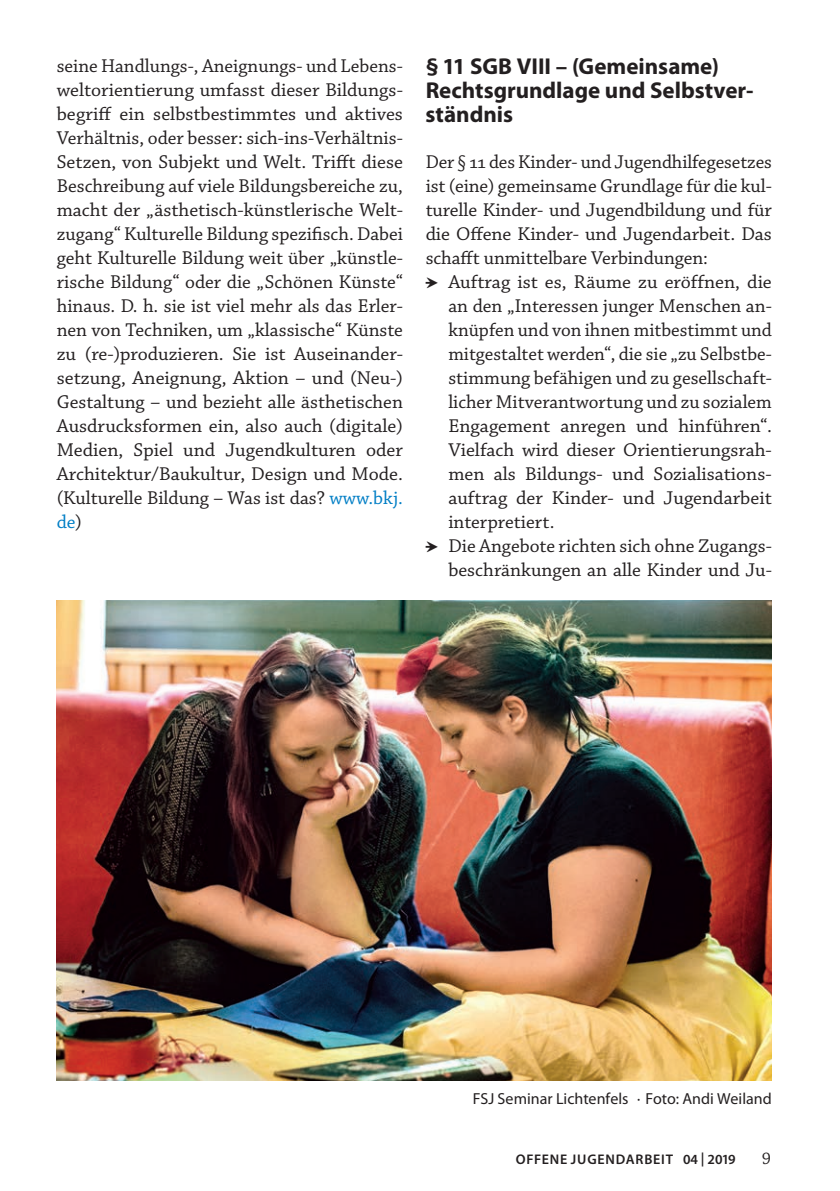
<style>
.page{position:relative;width:840px;height:1191px;background:#fff}
.page>*{position:absolute;margin:0;border:0;box-sizing:border-box;transform-origin:0 0}
.t1{font:700 23px/24px "Myriad Pro";color:#231f20}
.t2{font:19.6px/24px "Chaparral Pro";color:#231f20;text-align:justify}
.t3{font:17.6px "Chaparral Pro";color:#231f20}
.t4{font:16px "Myriad Pro";color:#231f20}
.t5{font:600 14px "Myriad Pro";letter-spacing:.055em;color:#231f20}
.s1{color:#007ec5}
</style>
<div class="page">
<img style="left:57px;top:600px;width:714px;height:480px">
<p class="t1" style="left:425px;top:53px;width:329px;text-indent:91px">VIII – (Gemeinsame)<br>Rechtsgrundlage und Selbstver&shy;ständnis</p>
<p class="t2" style="left:425px;top:151px;width:347px">Der § 11 des Kinder- und Jugendhilfegesetzes ist (eine) gemeinsame Grundlage für die kul&shy;turelle Kinder- und Jugendbildung und für die Offene Kinder- und Jugendarbeit. Das schafft unmittelbare Verbindungen:</p>
<p class="t2" style="left:448px;top:271px;width:325px;text-indent:-23px">→ Auftrag ist es, Räume zu eröffnen, die an den „Interessen junger Menschen an&shy;knüpfen und von ihnen mitbestimmt und mitgestaltet werden“, die sie „zu Selbstbe&shy;stimmung befähigen und zu gesellschaft&shy;licher Mitverantwortung und zu sozialem Engagement anregen und hinführen“.<br>Vielfach wird dieser Orientierungsrah&shy;men als Bildungs- und Sozialisations&shy;auftrag der Kinder- und Jugendarbeit interpretiert.</p>
<p class="t2" style="left:425px;top:535px;width:347px;text-align:right">→ Die Angebote richten sich ohne Zugangs&shy;beschränkungen an alle Kinder und Ju-</p>
<p class="t2" style="left:57px;top:55px;width:347px">seine Handlungs-, Aneignungs- und Lebens&shy;weltorientierung umfasst dieser Bildungs&shy;begriff ein selbstbestimmtes und aktives Verhältnis, oder besser: sich-ins-Verhältnis-Setzen, von Subjekt und Welt. Trifft diese Beschreibung auf viele Bildungsbereiche zu, macht der „ästhetisch-künstlerische Welt&shy;zugang“ Kulturelle Bildung spezifisch. Dabei geht Kulturelle Bildung weit über „künstle&shy;rische Bildung“ oder die „Schönen Künste“ hinaus. D. h. sie ist viel mehr als das Erler&shy;nen von Techniken, um „klassische“ Künste zu (re-)produzieren. Sie ist Auseinander&shy;setzung, Aneignung, Aktion – und (Neu-)<br>Gestaltung – und bezieht alle ästhetischen Ausdrucksformen ein, also auch (digitale)<br>Medien, Spiel und Jugendkulturen oder Architektur/Baukultur, Design und Mode. (Kulturelle Bildung – Was ist das? <span class="s1">www.bkj. de</span>)</p>
<p class="t1" style="left:425px;top:53px;width:49px">§ 11 SGB</p>
<p class="t4" style="left:472px;top:1089px;width:300px">FSJ Seminar Lichtenfels · Foto: Andi Weiland</p>
<p class="t5" style="left:515px;top:1150px;width:221px">OFFENE JUGENDARBEIT 04 | 2019</p>
<p class="t3" style="left:761px;top:1148px;width:11px">9</p>
</div>
